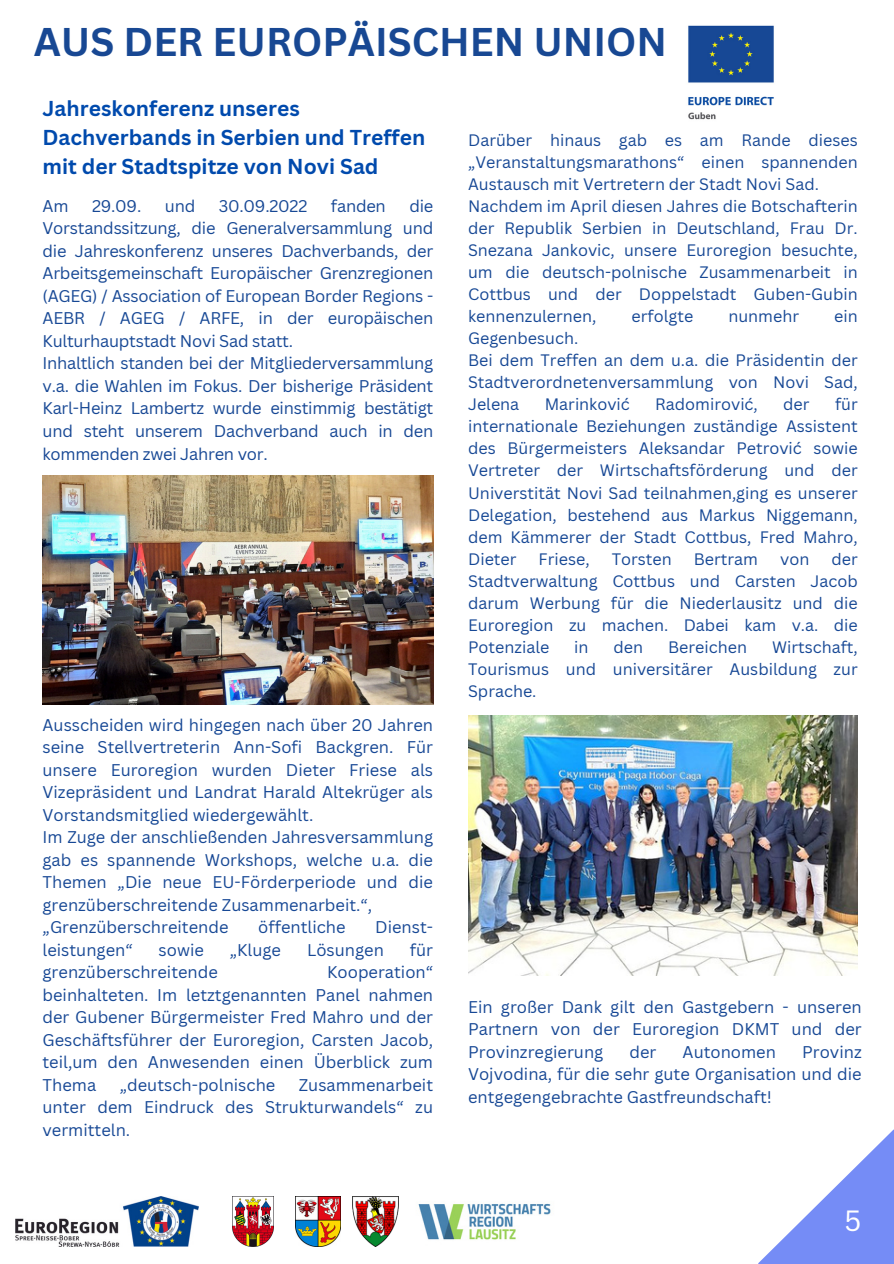
<style>
.page{position:relative;width:894px;height:1264px;background:#fff}
.page>*{position:absolute;margin:0;border:0;box-sizing:border-box;transform-origin:0 0}
.t1{font:700 39px "Canva Sans";color:#184893}
.t2{font:28.5px "Canva Sans";color:#fff}
.t3{font:700 21px/29.2px "Canva Sans";color:#004aad}
.t4{font:16.5px/22.5px "Canva Sans";color:#174895;text-align:justify}
.t5{font:16.2px/22px "Canva Sans";color:#174895;text-align:justify}
</style>
<div class="page">
<svg style="left:758px;top:1130px;width:135px;height:133px"></svg>
<img style="left:688px;top:25px;width:86px;height:95px">
<img style="left:15px;top:1196px;width:184px;height:50px">
<img style="left:233px;top:1196px;width:40px;height:50px">
<img style="left:295px;top:1196px;width:45px;height:50px">
<img style="left:352px;top:1196px;width:47px;height:50px">
<img style="left:418px;top:1203px;width:133px;height:37px">
<img style="left:468px;top:715px;width:389px;height:260px">
<img style="left:43px;top:476px;width:390px;height:228px">
<p class="t1" style="left:34px;top:14px;width:634px">AUS DER EUROPÄISCHEN UNION</p>
<p class="t3" style="left:43px;top:93px;width:384px">Jahreskonferenz unseres<br>Dachverbands in Serbien und Treffen mit der Stadtspitze von Novi Sad</p>
<p class="t4" style="left:43px;top:194px;width:27px">Am</p>
<p class="t4" style="left:92px;top:194px;width:51px">29.09.</p>
<p class="t4" style="left:165px;top:194px;width:32px">und</p>
<p class="t4" style="left:219px;top:194px;width:90px">30.09.2022</p>
<p class="t4" style="left:331px;top:194px;width:56px">fanden</p>
<p class="t4" style="left:43px;top:194px;width:392px;text-indent:367px">die Vorstandssitzung, die Generalversammlung und die Jahreskonferenz unseres Dachverbands, der Arbeitsgemeinschaft Europäischer Grenzregionen (AGEG) / Association of European Border Regions - AEBR / AGEG / ARFE, in der europäischen Kulturhauptstadt Novi Sad statt.</p>
<p class="t4" style="left:43px;top:352px;width:392px">Inhaltlich standen bei der Mitgliederversammlung v.a. die Wahlen im Fokus. Der bisherige Präsident Karl-Heinz Lambertz wurde einstimmig bestätigt und steht unserem Dachverband auch in den kommenden zwei Jahren vor.</p>
<p class="t4" style="left:43px;top:713px;width:392px">Ausscheiden wird hingegen nach über 20 Jahren seine Stellvertreterin Ann-Sofi Backgren. Für unsere Euroregion wurden Dieter Friese als Vizepräsident und Landrat Harald Altekrüger als Vorstandsmitglied wiedergewählt.</p>
<p class="t4" style="left:43px;top:825px;width:392px">Im Zuge der anschließenden Jahresversammlung gab es spannende Workshops, welche u.a. die Themen „Die neue EU-Förderperiode und die grenzüberschreitende Zusammenarbeit.“,</p>
<p class="t4" style="left:43px;top:915px;width:187px">„Grenzüberschreitende</p>
<p class="t4" style="left:258px;top:915px;width:89px">öffentliche</p>
<p class="t4" style="left:375px;top:915px;width:59px">Dienst-</p>
<p class="t4" style="left:43px;top:938px;width:92px">leistungen“</p>
<p class="t4" style="left:159px;top:938px;width:47px">sowie</p>
<p class="t4" style="left:230px;top:938px;width:53px">„Kluge</p>
<p class="t4" style="left:307px;top:938px;width:78px">Lösungen</p>
<p class="t4" style="left:409px;top:938px;width:25px">für</p>
<p class="t4" style="left:43px;top:960px;width:177px">grenzüberschreitende</p>
<p class="t4" style="left:43px;top:960px;width:392px;text-indent:284px">Kooperation“ beinhalteten. Im letztgenannten Panel nahmen der Gubener Bürgermeister Fred Mahro und der Geschäftsführer der Euroregion, Carsten Jacob, teil,um den Anwesenden einen Überblick zum Thema</p>
<p class="t4" style="left:43px;top:1073px;width:392px;text-indent:256px">Zusammenarbeit unter dem Eindruck des Strukturwandels“ zu vermitteln.</p>
<p class="t4" style="left:120px;top:1073px;width:157px">„deutsch-polnische</p>
<p class="t5" style="left:468px;top:129px;width:391px">Darüber hinaus gab es am Rande dieses „Veranstaltungsmarathons“ einen spannenden Austausch mit Vertretern der Stadt Novi Sad.</p>
<p class="t5" style="left:468px;top:195px;width:391px">Nachdem im April diesen Jahres die Botschafterin der Republik Serbien in Deutschland, Frau Dr.<br>Snezana Jankovic, unsere Euroregion besuchte, um die deutsch-polnische Zusammenarbeit in Cottbus und der Doppelstadt Guben-Gubin kennenzulernen,</p>
<p class="t5" style="left:631px;top:305px;width:63px">erfolgte</p>
<p class="t5" style="left:728px;top:305px;width:72px">nunmehr</p>
<p class="t5" style="left:834px;top:305px;width:25px">ein</p>
<p class="t5" style="left:468px;top:327px;width:112px">Gegenbesuch.</p>
<p class="t5" style="left:468px;top:349px;width:391px">Bei dem Treffen an dem u.a. die Präsidentin der Stadtverordnetenversammlung von Novi Sad, Jelena</p>
<p class="t5" style="left:468px;top:393px;width:391px;text-indent:367px">für internationale Beziehungen zuständige Assistent des Bürgermeisters Aleksandar Petrović sowie Vertreter der Wirtschaftsförderung und der Universtität Novi Sad teilnahmen,ging es unserer Delegation, bestehend aus Markus Niggemann, dem Kämmerer der Stadt Cottbus, Fred Mahro, Dieter</p>
<p class="t5" style="left:544px;top:393px;width:87px">Marinković</p>
<p class="t5" style="left:655px;top:393px;width:104px">Radomirović,</p>
<p class="t5" style="left:783px;top:393px;width:28px">der</p>
<p class="t5" style="left:468px;top:547px;width:391px;text-indent:363px">der Stadtverwaltung Cottbus und Carsten Jacob darum Werbung für die Niederlausitz und die Euroregion zu machen. Dabei kam v.a. die Potenziale</p>
<p class="t5" style="left:538px;top:547px;width:52px">Friese,</p>
<p class="t5" style="left:611px;top:547px;width:62px">Torsten</p>
<p class="t5" style="left:693px;top:547px;width:66px">Bertram</p>
<p class="t5" style="left:780px;top:547px;width:31px">von</p>
<p class="t5" style="left:468px;top:635px;width:391px;text-indent:304px">Wirtschaft, Tourismus und universitärer Ausbildung zur Sprache.</p>
<p class="t5" style="left:574px;top:635px;width:16px">in</p>
<p class="t5" style="left:613px;top:635px;width:31px">den</p>
<p class="t5" style="left:668px;top:635px;width:80px">Bereichen</p>
<p class="t4" style="left:468px;top:995px;width:395px">Ein großer Dank gilt den Gastgebern - unseren Partnern von der Euroregion DKMT und der Provinzregierung</p>
<p class="t4" style="left:468px;top:1040px;width:395px;text-indent:334px">Provinz Vojvodina, für die sehr gute Organisation und die entgegengebrachte Gastfreundschaft!</p>
<p class="t4" style="left:629px;top:1040px;width:28px">der</p>
<p class="t4" style="left:682px;top:1040px;width:95px">Autonomen</p>
<p class="t2" style="left:844px;top:1200px;width:18px">5</p>
</div>
